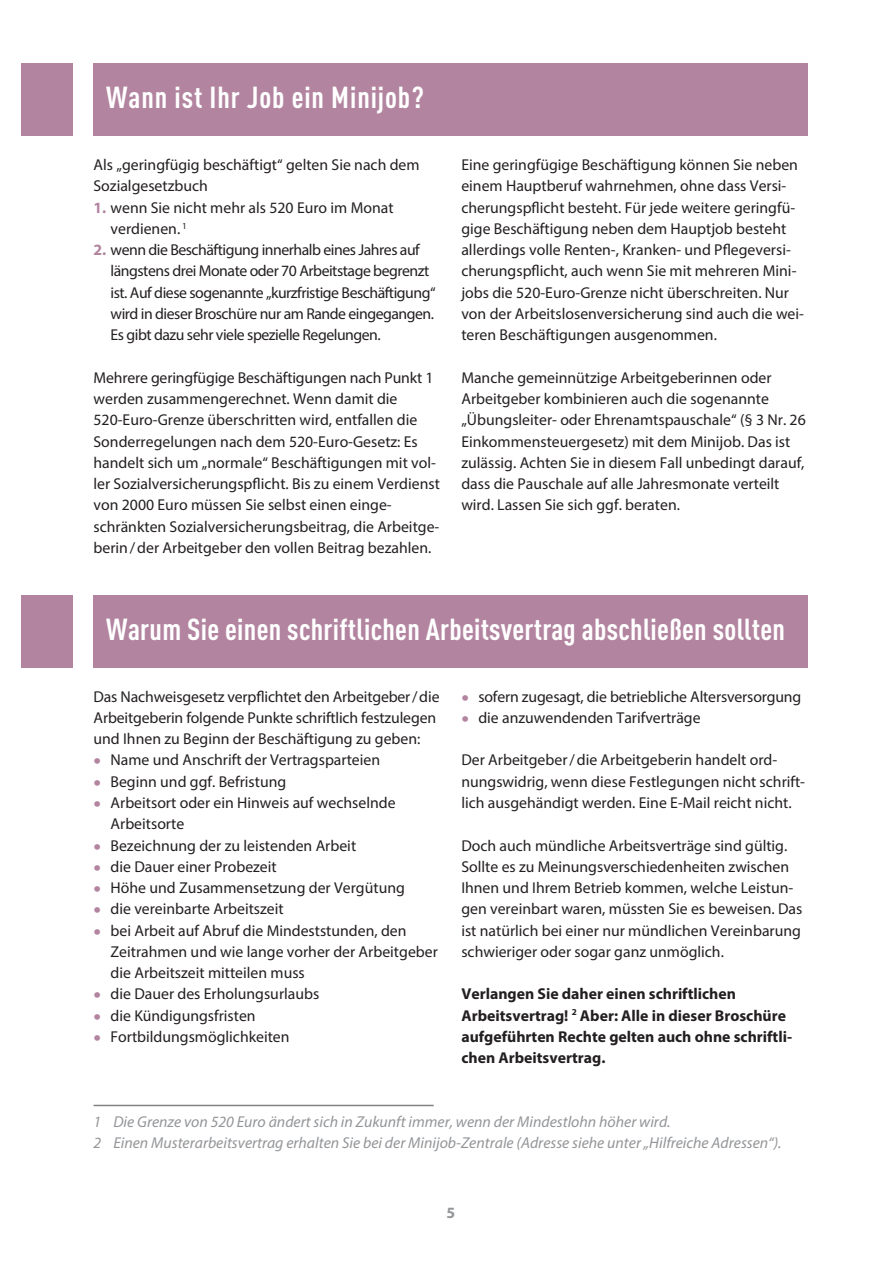
<style>
.page{position:relative;width:893px;height:1263px;background:#fff}
.page>*{position:absolute;margin:0;border:0;box-sizing:border-box;transform-origin:0 0}
.Head_1__Kapitel__for{font:700 condensed 30px "DINOT";letter-spacing:.01em;color:#fff}
.Head_1____Kapitel{font:700 condensed 30px "DINOT";letter-spacing:.03em;color:#fff}
.Text{font:15.75px/21.3px "Myriad Pro";color:#231f20}
.Text-2{font:15.75px/21.3px "Myriad Pro";letter-spacing:-.03em;color:#231f20}
.Fußnoten{font:italic 15.75px "Myriad Pro";color:#939598}
.Text_bold_schwarz{font:700 15.75px/21.3px "Myriad Pro";color:#231f20}
.t1{font:700 15.75px "Myriad Pro";color:#939598}
.s1{font-weight:700;color:#b2849f}
.s2{font-size:27px;color:#b2849f}
</style>
<div class="page">
<div style="left:21px;top:64px;width:51px;height:72px;background:#b2849f"></div>
<div style="left:94px;top:64px;width:714px;height:72px;background:#b2849f"></div>
<div style="left:21px;top:595px;width:51px;height:73px;background:#b2849f"></div>
<div style="left:94px;top:595px;width:714px;height:73px;background:#b2849f"></div>
<hr style="left:94px;top:1105px;width:340px;height:1px;background:#808285">
<p class="Head_1____Kapitel" style="left:106px;top:79px;width:319px">Wann ist Ihr Job ein Minijob?</p>
<p class="Text" style="left:94px;top:154px;width:328px">Als „geringfügig beschäftigt“ gelten Sie nach dem<br>Sozialgesetzbuch</p>
<p class="Text" style="left:111px;top:196px;width:285px;text-indent:-17px"><span class="s1">1.</span> wenn Sie nicht mehr als 520 Euro im Monat verdienen. <sup>1</sup></p>
<p class="Text-2" style="left:111px;top:239px;width:327px;text-indent:-17px"><span class="s1">2.</span> wenn die Beschäftigung innerhalb eines Jahres auf längstens drei Monate oder 70 Arbeitstage begrenzt ist. Auf diese sogenannte „kurzfristige Beschäftigung“ wird in dieser Broschüre nur am Rande eingegangen.<br>Es gibt dazu sehr viele spezielle Regelungen.</p>
<p class="Text" style="left:94px;top:366px;width:348px">Mehrere geringfügige Beschäftigungen nach Punkt 1 werden zusammengerechnet. Wenn damit die 520-Euro-Grenze überschritten wird, entfallen die Sonderregelungen nach dem 520-Euro-Gesetz: Es handelt sich um „normale“ Beschäftigungen mit vol&shy;ler Sozialversicherungspflicht. Bis zu einem Verdienst von 2000 Euro müssen Sie selbst einen einge&shy;schränkten Sozialversicherungsbeitrag, die Arbeitge&shy;berin/der Arbeitgeber den vollen Beitrag bezahlen.</p>
<p class="Text" style="left:461px;top:154px;width:344px">Eine geringfügige Beschäftigung können Sie neben einem Hauptberuf wahrnehmen, ohne dass Versi&shy;cherungspflicht besteht. Für jede weitere geringfü&shy;gige Beschäftigung neben dem Hauptjob besteht allerdings volle Renten-, Kranken- und Pflegeversi&shy;cherungspflicht, auch wenn Sie mit mehreren Mini&shy;jobs die 520-Euro-Grenze nicht überschreiten. Nur von der Arbeitslosenversicherung sind auch die wei&shy;teren Beschäftigungen ausgenommen.</p>
<p class="Text" style="left:461px;top:366px;width:346px">Manche gemeinnützige Arbeitgeberinnen oder Arbeitgeber kombinieren auch die sogenannte „Übungsleiter- oder Ehrenamtspauschale“ (§ 3 Nr. 26<br>Einkommensteuergesetz) mit dem Minijob. Das ist zulässig. Achten Sie in diesem Fall unbedingt darauf, dass die Pauschale auf alle Jahresmonate verteilt wird. Lassen Sie sich ggf. beraten.</p>
<p class="Head_1__Kapitel__for" style="left:106px;top:611px;width:680px">Warum Sie einen schriftlichen Arbeitsvertrag abschließen sollten</p>
<p class="Text" style="left:94px;top:685px;width:348px">Das Nachweisgesetz verpflichtet den Arbeitgeber/die<br>Arbeitgeberin folgende Punkte schriftlich festzulegen und Ihnen zu Beginn der Beschäftigung zu geben:</p>
<p class="Text" style="left:94px;top:749px;width:288px"><span class="s2">•</span> Name und Anschrift der Vertragsparteien</p>
<p class="Text" style="left:94px;top:770px;width:194px"><span class="s2">•</span> Beginn und ggf. Befristung</p>
<p class="Text" style="left:111px;top:792px;width:286px;text-indent:-17px"><span class="s2">•</span> Arbeitsort oder ein Hinweis auf wechselnde<br>Arbeitsorte</p>
<p class="Text" style="left:94px;top:834px;width:264px"><span class="s2">•</span> Bezeichnung der zu leistenden Arbeit</p>
<p class="Text" style="left:94px;top:855px;width:185px"><span class="s2">•</span> die Dauer einer Probezeit</p>
<p class="Text" style="left:94px;top:877px;width:313px"><span class="s2">•</span> Höhe und Zusammensetzung der Vergütung</p>
<p class="Text" style="left:94px;top:898px;width:192px"><span class="s2">•</span> die vereinbarte Arbeitszeit</p>
<p class="Text" style="left:111px;top:919px;width:329px;text-indent:-17px"><span class="s2">•</span> bei Arbeit auf Abruf die Mindeststunden, den<br>Zeitrahmen und wie lange vorher der Arbeitgeber die Arbeitszeit mitteilen muss</p>
<p class="Text" style="left:94px;top:983px;width:227px"><span class="s2">•</span> die Dauer des Erholungsurlaubs</p>
<p class="Text" style="left:94px;top:1004px;width:164px"><span class="s2">•</span> die Kündigungsfristen</p>
<p class="Text" style="left:94px;top:1026px;width:197px"><span class="s2">•</span> Fortbildungsmöglichkeiten</p>
<p class="Text" style="left:461px;top:685px;width:341px"><span class="s2">•</span> sofern zugesagt, die betriebliche Altersversorgung</p>
<p class="Text" style="left:461px;top:707px;width:241px"><span class="s2">•</span> die anzuwendenden Tarifverträge</p>
<p class="Text" style="left:461px;top:749px;width:345px">Der Arbeitgeber/die Arbeitgeberin handelt ord&shy;nungswidrig, wenn diese Festlegungen nicht schrift&shy;lich ausgehändigt werden. Eine E-Mail reicht nicht.</p>
<p class="Text" style="left:461px;top:834px;width:342px">Doch auch mündliche Arbeitsverträge sind gültig.<br>Sollte es zu Meinungsverschiedenheiten zwischen Ihnen und Ihrem Betrieb kommen, welche Leistun&shy;gen vereinbart waren, müssten Sie es beweisen. Das ist natürlich bei einer nur mündlichen Vereinbarung schwieriger oder sogar ganz unmöglich.</p>
<p class="Text_bold_schwarz" style="left:461px;top:983px;width:332px">Verlangen Sie daher einen schriftlichen Arbeitsvertrag! <sup>2</sup> Aber: Alle in dieser Broschüre aufgeführten Rechte gelten auch ohne schriftli&shy;chen Arbeitsvertrag.</p>
<p class="Fußnoten" style="left:94px;top:1112px;width:578px">1 Die Grenze von 520 Euro ändert sich in Zukunft immer, wenn der Mindestlohn höher wird.</p>
<p class="Fußnoten" style="left:94px;top:1133px;width:689px">2 Einen Musterarbeitsvertrag erhalten Sie bei der Minijob-Zentrale (Adresse siehe unter „Hilfreiche Adressen“).</p>
<p class="t1" style="left:446px;top:1203px;width:10px">5</p>
</div>
